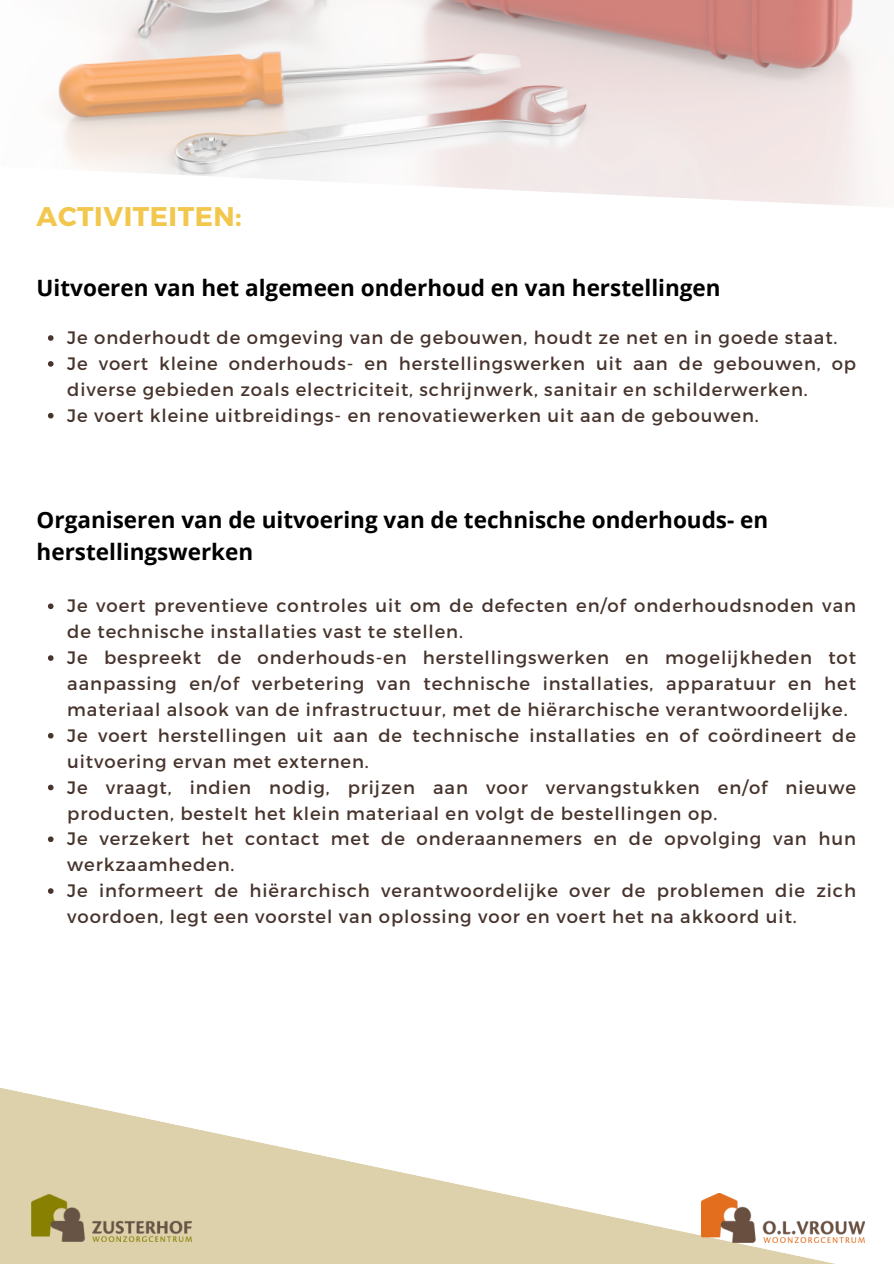
<style>
.page{position:relative;width:894px;height:1264px;background:#fff}
.page>*{position:absolute;margin:0;border:0;box-sizing:border-box;transform-origin:0 0}
.t1{font:700 27px "Montserrat";letter-spacing:.02em;color:#f2c74d}
.t2{font:700 22.5px/31.5px "Open Sans";color:#000}
.t3{font:18px/25.8px "Montserrat";letter-spacing:.05em;color:#47342d}
</style>
<div class="page">
<svg style="left:0;top:1087px;width:865px;height:176px"></svg>
<img style="left:701px;top:1193px;width:163px;height:48px">
<img style="left:31px;top:1194px;width:160px;height:47px">
<img style="left:56px;top:0;width:810px;height:206px">
<svg style="left:48px;top:603px;width:6px;height:6px"></svg>
<svg style="left:48px;top:655px;width:6px;height:6px"></svg>
<svg style="left:48px;top:733px;width:6px;height:5px"></svg>
<svg style="left:48px;top:784px;width:6px;height:6px"></svg>
<svg style="left:48px;top:836px;width:6px;height:6px"></svg>
<svg style="left:48px;top:888px;width:6px;height:5px"></svg>
<svg style="left:48px;top:335px;width:6px;height:6px"></svg>
<svg style="left:48px;top:361px;width:6px;height:6px"></svg>
<svg style="left:48px;top:413px;width:6px;height:5px"></svg>
<h2 class="t1" style="left:37px;top:199px;width:206px">ACTIVITEITEN:</h2>
<p class="t2" style="left:37px;top:271px;width:685px">Uitvoeren van het algemeen onderhoud en van herstellingen</p>
<p class="t3" style="left:67px;top:324px;width:771px">Je onderhoudt de omgeving van de gebouwen, houdt ze net en in goede staat.</p>
<p class="t3" style="left:67px;top:350px;width:790px">Je voert kleine onderhouds- en herstellingswerken uit aan de gebouwen, op diverse gebieden zoals electriciteit, schrijnwerk, sanitair en schilderwerken.</p>
<p class="t3" style="left:67px;top:401px;width:692px">Je voert kleine uitbreidings- en renovatiewerken uit aan de gebouwen.</p>
<p class="t2" style="left:37px;top:504px;width:733px">Organiseren van de uitvoering van de technische onderhouds- en herstellingswerken</p>
<p class="t3" style="left:67px;top:592px;width:790px">Je voert preventieve controles uit om de defecten en/of onderhoudsnoden van de technische installaties vast te stellen.</p>
<p class="t3" style="left:67px;top:644px;width:790px;text-align:justify">Je bespreekt de onderhouds-en herstellingswerken en mogelijkheden tot aanpassing en/of verbetering van technische installaties, apparatuur en het materiaal alsook van de infrastructuur, met de hiërarchische verantwoordelijke.</p>
<h2 class="t3" style="left:67px;top:721px;width:790px">Je voert herstellingen uit aan de technische installaties en of coördineert de uitvoering ervan met externen.</h2>
<p class="t3" style="left:67px;top:773px;width:790px">Je vraagt, indien nodig, prijzen aan voor vervangstukken en/of nieuwe producten, bestelt het klein materiaal en volgt de bestellingen op.</p>
<p class="t3" style="left:67px;top:825px;width:790px">Je verzekert het contact met de onderaannemers en de opvolging van hun werkzaamheden.</p>
<p class="t3" style="left:67px;top:877px;width:790px">Je informeert de hiërarchisch verantwoordelijke over de problemen die zich voordoen, legt een voorstel van oplossing voor en voert het na akkoord uit.</p>
</div>
